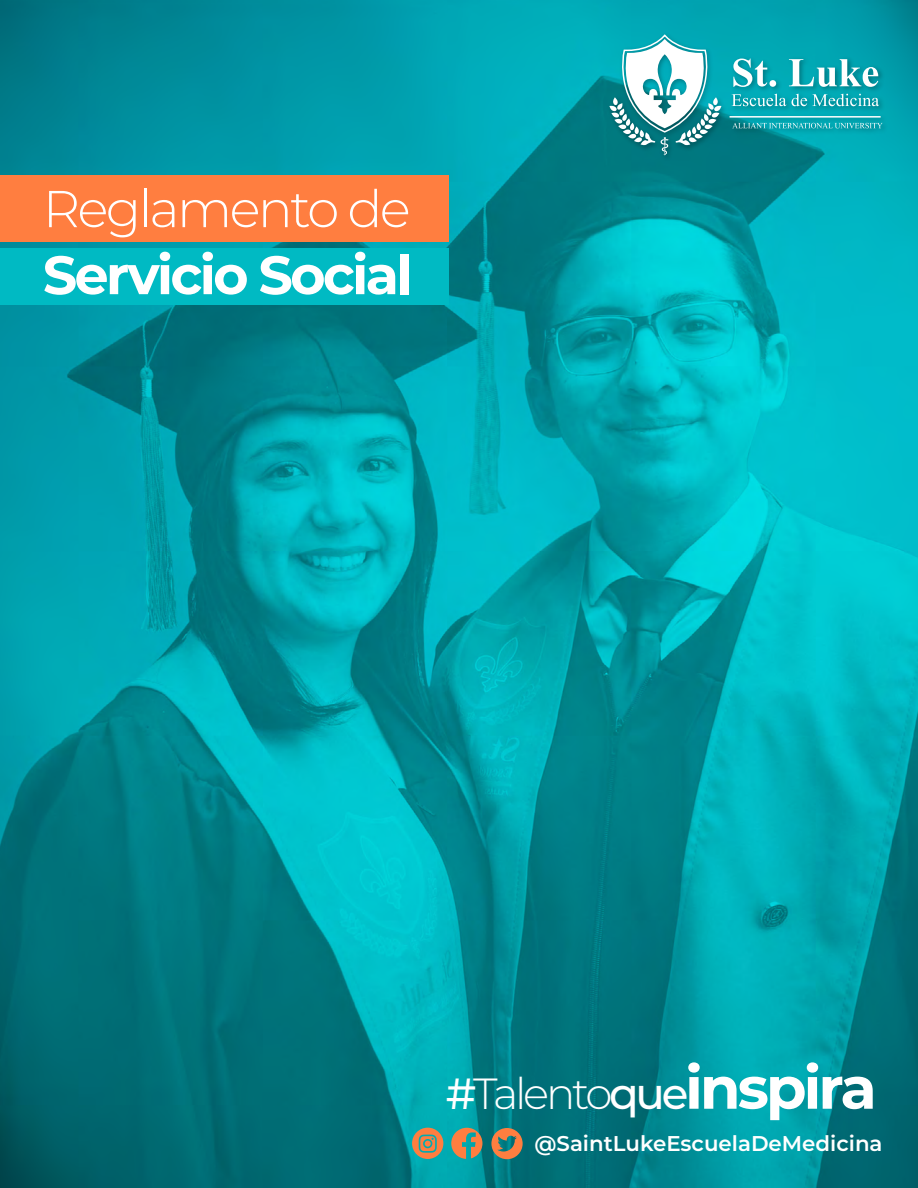
<style>
.page{position:relative;width:918px;height:1188px;background:#fff}
.page>*{position:absolute;margin:0;border:0;box-sizing:border-box;transform-origin:0 0}
.t1{font:700 54px "Montserrat";letter-spacing:-.05em;color:#fff}
.t2{font:300 51.75px "Montserrat";letter-spacing:-.05em;color:#fff}
.t3{font:300 43.5px "Montserrat";letter-spacing:-.075em;color:#fff}
.t4{font:600 21.3px "Montserrat";color:#fff}
.s1{font-weight:500}
.s2{font-weight:700;font-size:58.8px}
</style>
<div class="page">
<img style="left:0;top:0;width:917px;height:1188px">
<div style="left:0;top:175px;width:448px;height:67px;background:#ff7e40"></div>
<img style="left:605px;top:30px;width:286px;height:134px">
<svg style="left:609px;top:33px;width:112px;height:123px"></svg>
<svg style="left:733px;top:59px;width:43px;height:28px"></svg>
<svg style="left:789px;top:59px;width:89px;height:28px"></svg>
<svg style="left:732px;top:94px;width:54px;height:12px"></svg>
<svg style="left:792px;top:94px;width:87px;height:12px"></svg>
<svg style="left:732px;top:123px;width:151px;height:5px"></svg>
<hr style="left:730px;top:116px;width:151px;height:2px;background:#fff">
<svg style="left:412px;top:1128px;width:31px;height:31px"></svg>
<svg style="left:451px;top:1128px;width:31px;height:31px"></svg>
<svg style="left:491px;top:1128px;width:32px;height:31px"></svg>
<div style="left:0;top:248px;width:448px;height:57px;background:#00bac3"></div>
<h2 class="t2" style="left:43px;top:174px;width:369px">Reglamento de</h2>
<h1 class="t1" style="left:43px;top:236px;width:371px">Servicio Social</h1>
<h3 class="t3" style="left:446px;top:1064px;width:433px"><span class="s1">#</span>Talento<span class="s1">que</span><span class="s2">inspira</span></h3>
<p class="t4" style="left:535px;top:1128px;width:350px">@SaintLukeEscuelaDeMedicina</p>
</div>
